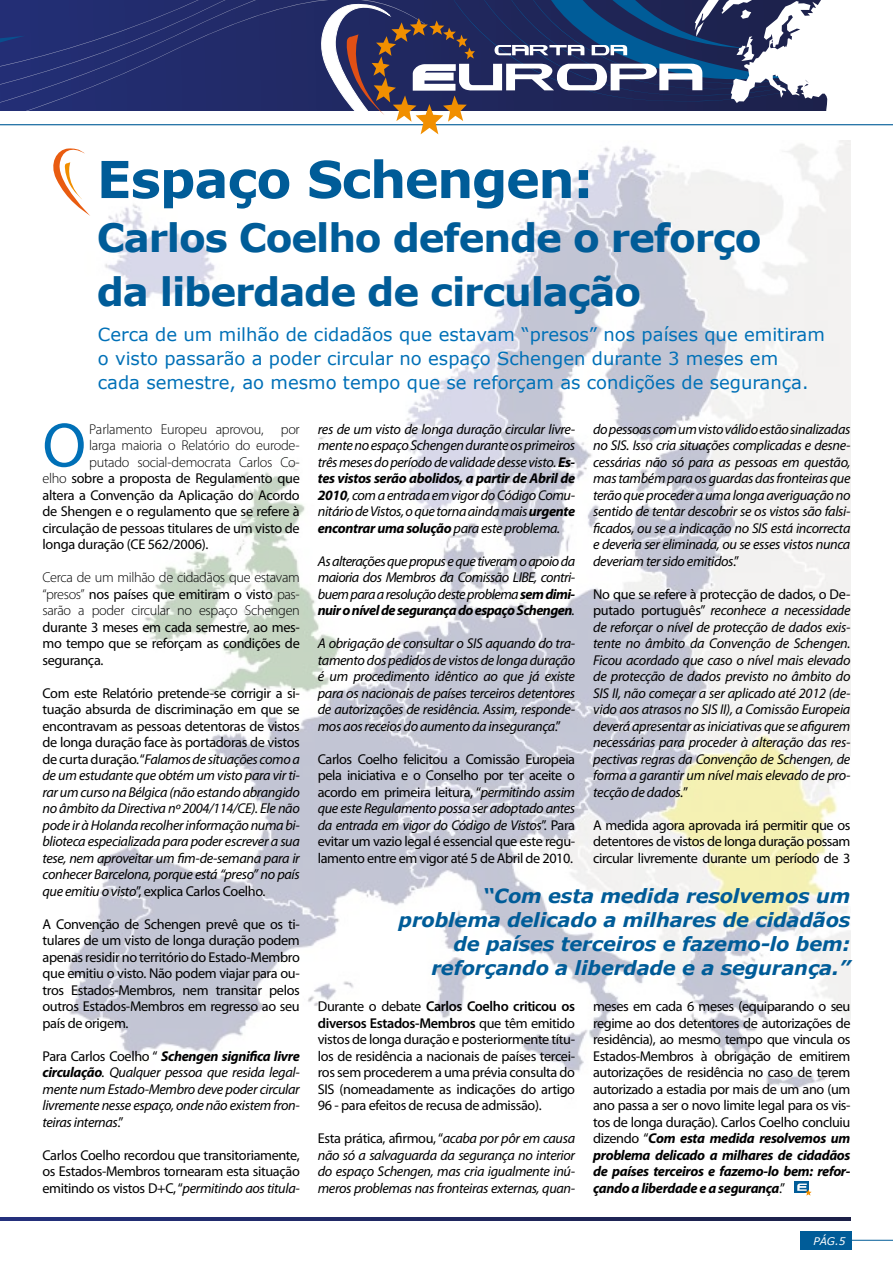
<style>
.page{position:relative;width:893px;height:1263px;background:#fff}
.page>*{position:absolute;margin:0;border:0;box-sizing:border-box;transform-origin:0 0}
.t1{font:63.15px "Myriad Pro";color:#0070b7}
.t2{font:700 51px "Verdana";letter-spacing:-.03em;color:#005c98}
.t3{font:700 39px/54px "Verdana";letter-spacing:-.03em;color:#005c98}
.t4{font:italic 700 19.5px/24px "Verdana";letter-spacing:-.01em;color:#005c98;text-align:right}
.t5{font:18px/24px "Verdana";color:#0070b7}
.t6{font:italic 14.25px/16.5px "Myriad Pro";letter-spacing:-.025em;color:#000;text-align:justify}
.t7{font:14.25px/16.5px "Myriad Pro";letter-spacing:-.025em;color:#000;text-align:justify}
.t8{font:300 14.25px/16.5px "Myriad Pro";letter-spacing:-.02em;color:#000;text-align:justify}
.t9{font:italic 10.5px "Verdana";color:#fff}
.s1{font-weight:300}
.s2{font-weight:400}
.s3{font-style:normal}
.s4{font-weight:700}
.s5{font-style:italic}
.s6{font-weight:600}
.s7{font-weight:700;font-style:italic}
</style>
<div class="page">
<svg style="left:0;top:1218px;width:850px;height:2px"></svg>
<svg style="left:0;top:0;width:312px;height:126px;fill:#222c6e"></svg>
<div style="left:0;top:0;width:26px;height:108px;background:#232e75"></div>
<div style="left:800px;top:1231px;width:52px;height:18px;background:#005c98"></div>
<hr style="left:852px;top:1240px;width:41px;height:1px;background:#005c98">
<img style="left:68px;top:156px;width:782px;height:943px">
<div style="left:794px;top:1181px;width:15px;height:12px;background:#005c98"></div>
<svg style="left:797px;top:1183px;width:15px;height:13px"></svg>
<svg style="left:53px;top:148px;width:37px;height:68px"></svg>
<hr style="left:0;top:124px;width:893px;height:1px;background:#005c98">
<svg style="left:312px;top:0;width:581px;height:156px"></svg>
<h2 class="t2" style="left:97px;top:147px;width:498px">Espaço Schengen:</h2>
<h3 class="t3" style="left:97px;top:210px;width:666px">Carlos Coelho defende o reforço da liberdade de circulação</h3>
<p class="t5" style="left:98px;top:322px;width:729px">Cerca de um milhão de cidadãos que estavam “presos” nos países que emitiram o visto passarão a poder circular no espaço Schengen durante 3 meses em cada semestre, ao mesmo tempo que se reforçam as condições de segurança.</p>
<h1 class="t1" style="left:43px;top:406px;width:45px">O</h1>
<p class="t8" style="left:89px;top:420px;width:212px">Parlamento Europeu aprovou, por</p>
<p class="t8" style="left:89px;top:437px;width:212px">larga maioria o Relatório do eurode-</p>
<p class="t8" style="left:89px;top:453px;width:212px">putado social-democrata Carlos Co-</p>
<p class="t7" style="left:43px;top:470px;width:259px"><span class="s1">elho</span> sobre a proposta de Regulamento que</p>
<p class="t7" style="left:43px;top:486px;width:259px">altera a Convenção da Aplicação do Acordo</p>
<p class="t7" style="left:43px;top:503px;width:259px">de Shengen e o regulamento que se refere à</p>
<p class="t7" style="left:43px;top:519px;width:259px">circulação de pessoas titulares de um visto de</p>
<p class="t7" style="left:43px;top:536px;width:167px">longa duração (CE 562/2006).</p>
<p class="t8" style="left:43px;top:569px;width:259px">Cerca de um milhão de cidadãos que estavam “presos” <span class="s2">nos países que emitiram o visto</span> pas&shy;sarão a poder circular no espaço Schengen</p>
<p class="t7" style="left:43px;top:618px;width:259px">durante 3 meses em cada semestre, ao mes&shy;mo tempo que se reforçam as condições de segurança.</p>
<p class="t6" style="left:43px;top:684px;width:259px"><span class="s3">Com este Relatório pretende-se corrigir a si&shy;tuação absurda de discriminação em que se encontravam as pessoas detentoras de vistos de longa duração face às portadoras de vistos de curta duração. “</span>Falamos de situações como a de um estudante que obtém um visto para vir ti&shy;rar um curso na Bélgica (não estando abrangido no âmbito da Directiva nº 2004/114/CE). Ele não pode ir à Holanda recolher informação numa bi&shy;blioteca especializada para poder escrever a sua tese, nem aproveitar um fim-de-semana para ir conhecer Barcelona, porque está “preso” no país que emitiu o visto<span class="s3">”, explica Carlos Coelho.</span></p>
<p class="t7" style="left:43px;top:915px;width:259px">A Convenção de Schengen prevê que os ti&shy;tulares de um visto de longa duração podem apenas residir no território do Estado-Membro que emitiu o visto. Não podem viajar para ou&shy;tros Estados-Membros, nem transitar pelos outros Estados-Membros em regresso ao seu país de origem.</p>
<p class="t6" style="left:43px;top:1047px;width:259px"><span class="s3">Para Carlos Coelho “</span> <span class="s4">Schengen significa livre circulação</span>. Qualquer pessoa que resida legal&shy;mente num Estado-Membro deve poder circular livremente nesse espaço, onde não existem fron&shy;teiras internas<span class="s3">.”</span></p>
<p class="t7" style="left:43px;top:1146px;width:259px">Carlos Coelho recordou que transitoriamente, os Estados-Membros tornearam esta situação emitindo os vistos D+C, “<span class="s5">permitindo aos titula-</span></p>
<p class="t6" style="left:318px;top:420px;width:259px">res de um visto de longa duração circular livre&shy;mente no espaço Schengen durante os primeiros três meses do período de validade desse visto. <span class="s4">Es&shy;tes vistos serão abolidos, a partir de Abril de 2010</span>, com a entrada em vigor do Código Comu&shy;nitário de Vistos, o que torna ainda mais <span class="s4">urgente encontrar uma solução</span> para este problema.</p>
<p class="t6" style="left:318px;top:552px;width:259px">As alterações que propus e que tiveram o apoio da maioria dos Membros da Comissão LIBE, contri&shy;buem para a resolução deste problema <span class="s4">sem dimi&shy;nuir o nível de segurança do espaço Schengen</span>.</p>
<p class="t6" style="left:318px;top:635px;width:259px">A obrigação de consultar o SIS aquando do tra&shy;tamento dos pedidos de vistos de longa duração é um procedimento idêntico ao que já existe para os nacionais de países terceiros detentores de autorizações de residência. Assim, responde&shy;mos aos receios do aumento da insegurança<span class="s3">.”</span></p>
<p class="t7" style="left:318px;top:750px;width:259px">Carlos Coelho felicitou a Comissão Europeia pela iniciativa e o Conselho por ter aceite o acordo em primeira leitura, “<span class="s5">permitindo assim que este Regulamento possa ser adoptado antes da entrada em vigor do Código de Vistos</span>”. Para evitar um vazio legal é essencial que este regu&shy;lamento entre em vigor até 5 de Abril de 2010.</p>
<p class="t6" style="left:593px;top:420px;width:259px">do pessoas com um visto válido estão sinalizadas no SIS. Isso cria situações complicadas e desne&shy;cessárias não só para as pessoas em questão, mas também para os guardas das fronteiras que terão que proceder a uma longa averiguação no sentido de tentar descobrir se os vistos são falsi&shy;ficados, ou se a indicação no SIS está incorrecta e deveria ser eliminada, ou se esses vistos nunca deveriam ter sido emitidos<span class="s3">.”</span></p>
<p class="t6" style="left:593px;top:585px;width:259px"><span class="s3">No que se refere à protecção de dados, o De&shy;putado português”</span> reconhece a necessidade de reforçar o nível de protecção de dados exis&shy;tente no âmbito da Convenção de Schengen.<br>Ficou acordado que caso o nível mais elevado de protecção de dados previsto no âmbito do SIS II, não começar a ser aplicado até 2012 (de&shy;vido aos atrasos no SIS II), a Comissão Europeia deverá apresentar as iniciativas que se afigurem necessárias para proceder à alteração das res&shy;pectivas regras da Convenção de Schengen, de forma a garantir um nível mais elevado de pro&shy;tecção de dados.<span class="s3">”</span></p>
<p class="t7" style="left:593px;top:816px;width:259px">A medida agora aprovada irá permitir que os detentores de vistos de longa duração possam circular livremente durante um período de 3</p>
<h3 class="t4" style="left:399px;top:883px;width:453px">“Com esta medida resolvemos um problema delicado a milhares de cidadãos de países terceiros e fazemo-lo bem: reforçando a liberdade e a segurança.”</h3>
<p class="t7" style="left:318px;top:998px;width:259px">Durante o debate <span class="s6">Carlos Coelho criticou os diversos Estados-Membros</span> que têm emitido vistos de longa duração e posteriormente títu&shy;los de residência a nacionais de países tercei&shy;ros sem procederem a uma prévia consulta do SIS (nomeadamente as indicações do artigo 96 - para efeitos de recusa de admissão).</p>
<p class="t6" style="left:318px;top:1130px;width:259px"><span class="s3">Esta prática, afirmou, “</span>acaba por pôr em causa não só a salvaguarda da segurança no interior do espaço Schengen, mas cria igualmente inú&shy;meros problemas nas fronteiras externas, quan-</p>
<p class="t7" style="left:593px;top:998px;width:259px">meses em cada 6 meses (equiparando o seu regime ao dos detentores de autorizações de residência), ao mesmo tempo que vincula os Estados-Membros à obrigação de emitirem autorizações de residência no caso de terem autorizado a estadia por mais de um ano (um ano passa a ser o novo limite legal para os vis&shy;tos de longa duração). Carlos Coelho concluiu dizendo “<span class="s7">Com esta medida resolvemos um problema delicado a milhares de cidadãos de países terceiros e fazemo-lo bem: refor&shy;çando a liberdade e a segurança</span>.”</p>
<p class="t9" style="left:813px;top:1234px;width:34px">PÁG.5</p>
</div>
